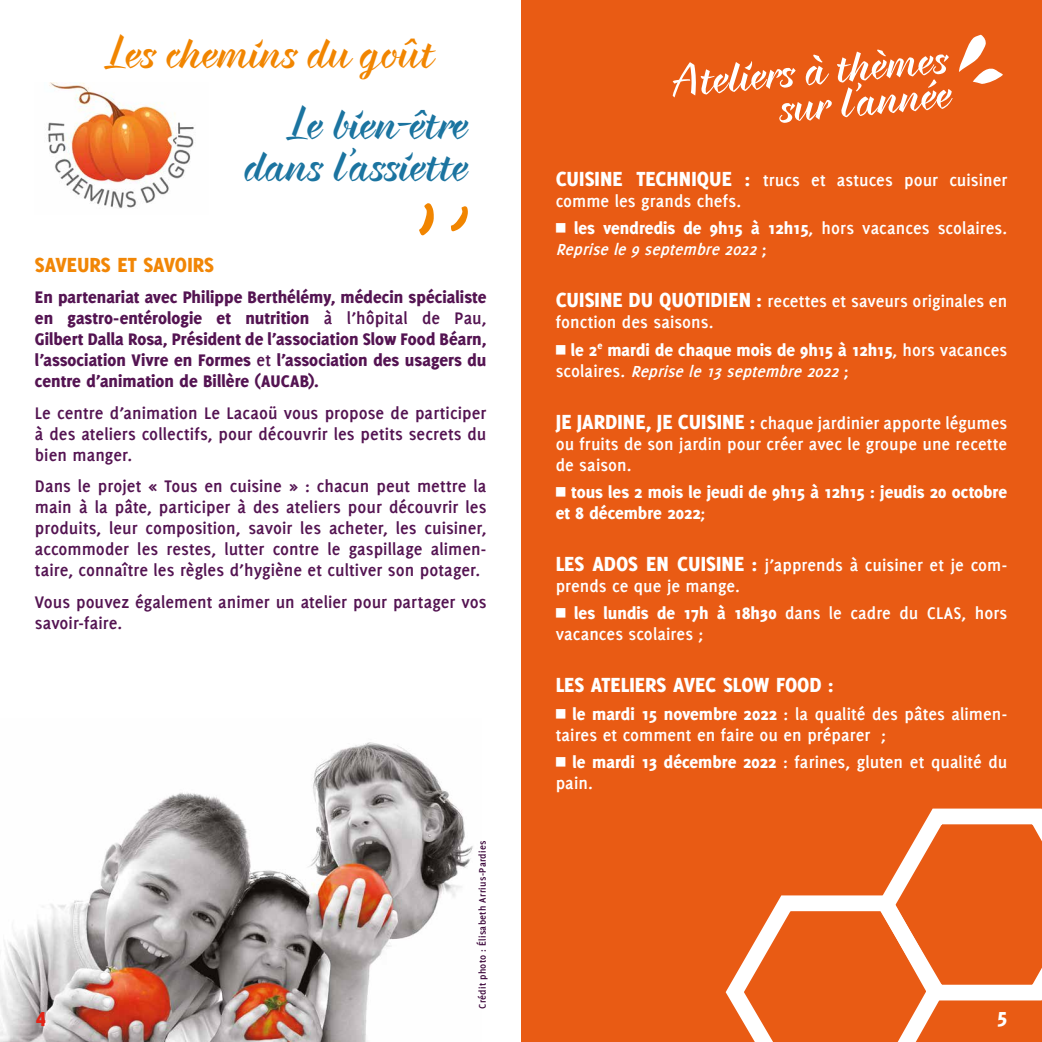
<style>
.page{position:relative;width:1042px;height:1042px;background:#fff}
.page>*{position:absolute;margin:0;border:0;box-sizing:border-box;transform-origin:0 0}
.t1{font:700 47.25px/42px "Braxton";letter-spacing:-.005em;color:#1b74a0;text-align:right}
.t2{font:700 47.25px/35px "Braxton";color:#fff;text-align:right}
.t3{font:700 47.25px "Braxton";color:#f18500}
.t4{font:800 22.4px "Delicious";color:#fff}
.t5{font:800 22.4px "Delicious";color:#f18606}
.t6{font:800 22.4px "Delicious";color:#e32315}
.t7{font:700 18.38px/21px "Delicious";letter-spacing:.005em;color:#fff}
.t8{font:700 18.38px/21px "Delicious";letter-spacing:.005em;color:#541452;text-align:justify}
.t9{font:800 18.38px/21px "Delicious";color:#541452;text-align:justify}
.t10{font:800 18.38px/21px "Delicious";color:#fff}
.t11{font:italic 700 17.5px "Delicious";color:#fff}
.t12{font:700 10.5px "Delicious";letter-spacing:.025em;color:#3f0b3e}
.s1{font-weight:700}
.s2{font-weight:800;font-size:22.4px}
.s3{font-weight:800;font-size:21px}
.s4{font-family:"Commercial Pi BT";font-weight:400}
.s5{font-style:normal;font-size:18.38px}
.s6{font-weight:800}
.s7{font-size:21px}
</style>
<div class="page">
<img style="left:48px;top:83px;width:146px;height:126px">
<svg style="left:419px;top:203px;width:15px;height:33px"></svg>
<svg style="left:451px;top:206px;width:17px;height:26px"></svg>
<div style="left:521px;top:0;width:521px;height:1042px;background:#e95b14"></div>
<svg style="left:959px;top:35px;width:44px;height:49px"></svg>
<img style="left:0;top:742px;width:473px;height:300px">
<svg style="left:725px;top:808px;width:317px;height:234px"></svg>
<h1 class="t3" style="left:108px;top:23px;width:327px">Les chemins du goût</h1>
<h1 class="t1" style="left:244px;top:101px;width:225px">Le bien-être dans l’assiette</h1>
<p class="t5" style="left:35px;top:252px;width:180px">SAVEURS ET SAVOIRS</p>
<p class="t9" style="left:35px;top:287px;width:453px">En partenariat avec Philippe Berthélémy, médecin spécialiste en gastro-entérologie et nutrition <span class="s1">à l’hôpital de Pau, </span>Gilbert Dalla Rosa, Président de l’association Slow Food Béarn, l’association Vivre en Formes <span class="s1">et</span> l’association des usagers du centre d’animation de Billère (AUCAB).</p>
<p class="t8" style="left:35px;top:402px;width:453px">Le centre d’animation Le Lacaoü vous propose de participer à des ateliers collectifs, pour découvrir les petits secrets du bien manger.</p>
<p class="t8" style="left:35px;top:476px;width:453px">Dans le projet « Tous en cuisine » : chacun peut mettre la main à la pâte, participer à des ateliers pour découvrir les produits, leur composition, savoir les acheter, les cuisiner, accommoder les restes, lutter contre le gaspillage alimen&shy;taire, connaître les règles d’hygiène et cultiver son potager.</p>
<p class="t8" style="left:35px;top:591px;width:453px">Vous pouvez également animer un atelier pour partager vos savoir-faire.</p>
<p class="t12" style="left:476px;top:1009px;width:170px;rotate:-90deg">Crédit photo : Élisabeth Arrius-Pardies</p>
<h1 class="t2" style="left:670px;top:63px;width:279px;rotate:-5deg">Ateliers à thèmes sur l’année</h1>
<p class="t7" style="left:556px;top:169px;width:453px"><span class="s2">CUISINE TECHNIQUE</span> <span class="s3">:</span> trucs et astuces pour cuisiner comme les grands chefs.</p>
<p class="t10" style="left:556px;top:217px;width:453px"><span class="s4">4</span> les vendredis de 9h15 à 12h15<span class="s1">, hors vacances scolaires.</span></p>
<p class="t11" style="left:556px;top:239px;width:212px">Reprisele9septembre2022<span class="s5">;</span></p>
<p class="t7" style="left:556px;top:290px;width:453px"><span class="s2">CUISINE DU QUOTIDIEN</span> <span class="s3">:</span> recettes et saveurs originales en fonction des saisons.</p>
<p class="t10" style="left:556px;top:339px;width:453px"><span class="s4">4</span> le 2<sup>e</sup> mardi de chaque mois de 9h15 à 12h15<span class="s1">, hors vacances</span></p>
<p class="t11" style="left:556px;top:361px;width:294px"><span class="s5">s c o l a i r e s .</span> Reprisele13septembre2022<span class="s5">;</span></p>
<p class="t7" style="left:556px;top:412px;width:453px;text-align:justify"><span class="s2">JE JARDINE, JE CUISINE</span> <span class="s3">:</span> chaque jardinier apporte légumes ou fruits de son jardin pour créer avec le groupe une recette de saison.</p>
<p class="t10" style="left:556px;top:481px;width:453px"><span class="s4">4</span> tous les 2 mois le jeudi de 9h15 à 12h15 : jeudis 20 octobre et 8 décembre 2022<span class="s1">;</span></p>
<p class="t7" style="left:556px;top:554px;width:453px"><span class="s2">LES ADOS EN CUISINE</span> <span class="s3">:</span> j’apprends à cuisiner et je com&shy;prends ce que je mange.</p>
<p class="t7" style="left:556px;top:602px;width:453px"><span class="s4">4</span> <span class="s6">les lundis de 17h à 18h30</span> dans le cadre du CLAS, hors vacances scolaires ;</p>
<p class="t4" style="left:556px;top:672px;width:279px">LES ATELIERS AVEC SLOW FOOD <span class="s7">:</span></p>
<p class="t7" style="left:556px;top:703px;width:453px"><span class="s4">4</span> <span class="s6">le mardi 15 novembre 2022</span> : la qualité des pâtes alimen&shy;taires et comment en faire ou en préparer ;</p>
<p class="t7" style="left:556px;top:751px;width:453px"><span class="s4">4</span> <span class="s6">le mardi 13 décembre 2022</span> : farines, gluten et qualité du pain.</p>
<p class="t6" style="left:36px;top:1003px;width:12px">4</p>
<p class="t4" style="left:997px;top:1003px;width:12px">5</p>
</div>
